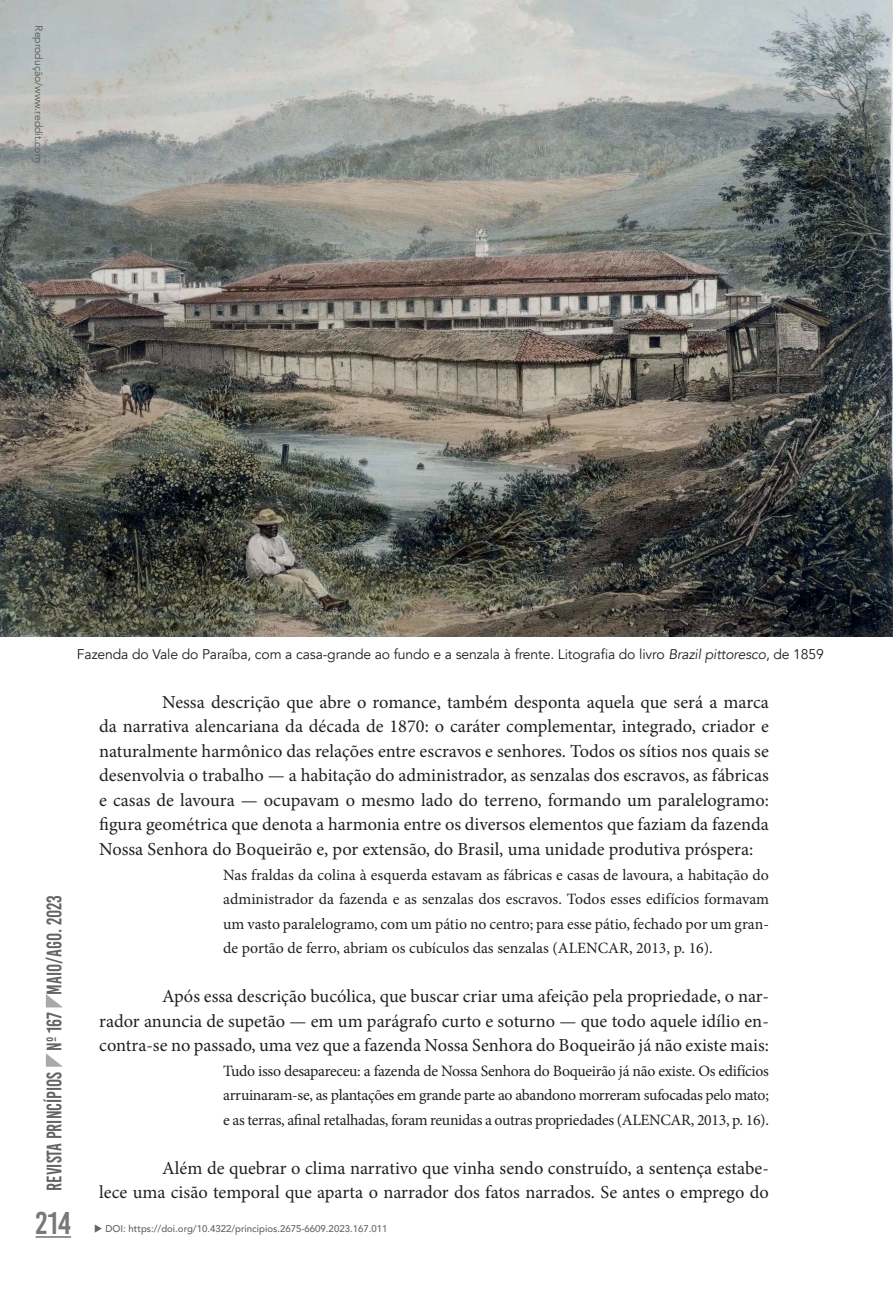
<style>
.page{position:relative;width:893px;height:1290px;background:#fff}
.page>*{position:absolute;margin:0;border:0;box-sizing:border-box;transform-origin:0 0}
.t1{font:31.5px "Bebas Kai";color:#76787b}
.t2{font:21px "Bebas Kai";color:#636366;scale:.9 1}
.t3{font:18.38px/24.5px "Minion Pro";color:#231f20;text-align:justify}
.t4{font:15.75px/24.5px "Minion Pro";letter-spacing:-.015em;color:#231f20;text-align:justify}
.t5{font:14px "Avenir";letter-spacing:-.01em;color:#231f20}
.t6{font:10.5px "Avenir";color:#57585a}
.t7{font:500 9.8px "Avenir";color:#636366}
.s1{font-style:italic}
</style>
<div class="page">
<hr style="left:36px;top:1236px;width:35px;height:2px;background:#76787b">
<svg style="left:46px;top:1053px;width:17px;height:14px"></svg>
<svg style="left:46px;top:994px;width:16px;height:13px"></svg>
<img style="left:0;top:0;width:893px;height:637px">
<p class="t6" style="left:45px;top:25px;width:139px;rotate:90deg">Reprodução/www.reddit.com</p>
<p class="t2" style="left:43px;top:1191px;width:330px;rotate:-90deg">Revista Princípios nº 167 MAIO/AGO. 2023</p>
<p class="t5" style="left:77px;top:646px;width:749px">Fazenda do Vale do Paraíba, com a casa-grande ao fundo e a senzala à frente. Litografia do livro <span class="s1">Brazil pittoresco</span>, de 1859</p>
<p class="t3" style="left:99px;top:690px;width:671px;text-indent:63px">Nessa descrição que abre o romance, também desponta aquela que será a marca da narrativa alencariana da década de 1870: o caráter complementar, integrado, criador e naturalmente harmônico das relações entre escravos e senhores. Todos os sítios nos quais se desenvolvia o trabalho — a habitação do administrador, as senzalas dos escravos, as fábricas e casas de lavoura — ocupavam o mesmo lado do terreno, formando um paralelogramo: figura geométrica que denota a harmonia entre os diversos elementos que faziam da fazenda Nossa Senhora do Boqueirão e, por extensão, do Brasil, uma unidade produtiva próspera:</p>
<p class="t4" style="left:223px;top:862px;width:547px">Nas fraldas da colina à esquerda estavam as fábricas e casas de lavoura, a habitação do administrador da fazenda e as senzalas dos escravos. Todos esses edifícios formavam um vasto paralelogramo, com um pátio no centro; para esse pátio, fechado por um gran&shy;de portão de ferro, abriam os cubículos das senzalas (ALENCAR, 2013, p. 16).</p>
<p class="t3" style="left:99px;top:984px;width:671px;text-indent:63px">Após essa descrição bucólica, que buscar criar uma afeição pela propriedade, o nar&shy;rador anuncia de supetão — em um parágrafo curto e soturno — que todo aquele idílio en&shy;contra-se no passado, uma vez que a fazenda Nossa Senhora do Boqueirão já não existe mais:</p>
<p class="t4" style="left:223px;top:1058px;width:547px">Tudo isso desapareceu: a fazenda de Nossa Senhora do Boqueirão já não existe. Os edifícios arruinaram-se, as plantações em grande parte ao abandono morreram sufocadas pelo mato; e as terras, afinal retalhadas, foram reunidas a outras propriedades (ALENCAR, 2013, p. 16).</p>
<p class="t3" style="left:99px;top:1155px;width:671px;text-align:right">Além de quebrar o clima narrativo que vinha sendo construído, a sentença estabe-<br>lece uma cisão temporal que aparta o narrador dos fatos narrados. Se antes o emprego do</p>
<h1 class="t1" style="left:36px;top:1206px;width:37px">214</h1>
<p class="t7" style="left:94px;top:1220px;width:295px">◆ DOI: https://doi.org/10.4322/principios.2675-6609.2023.167.011</p>
</div>
